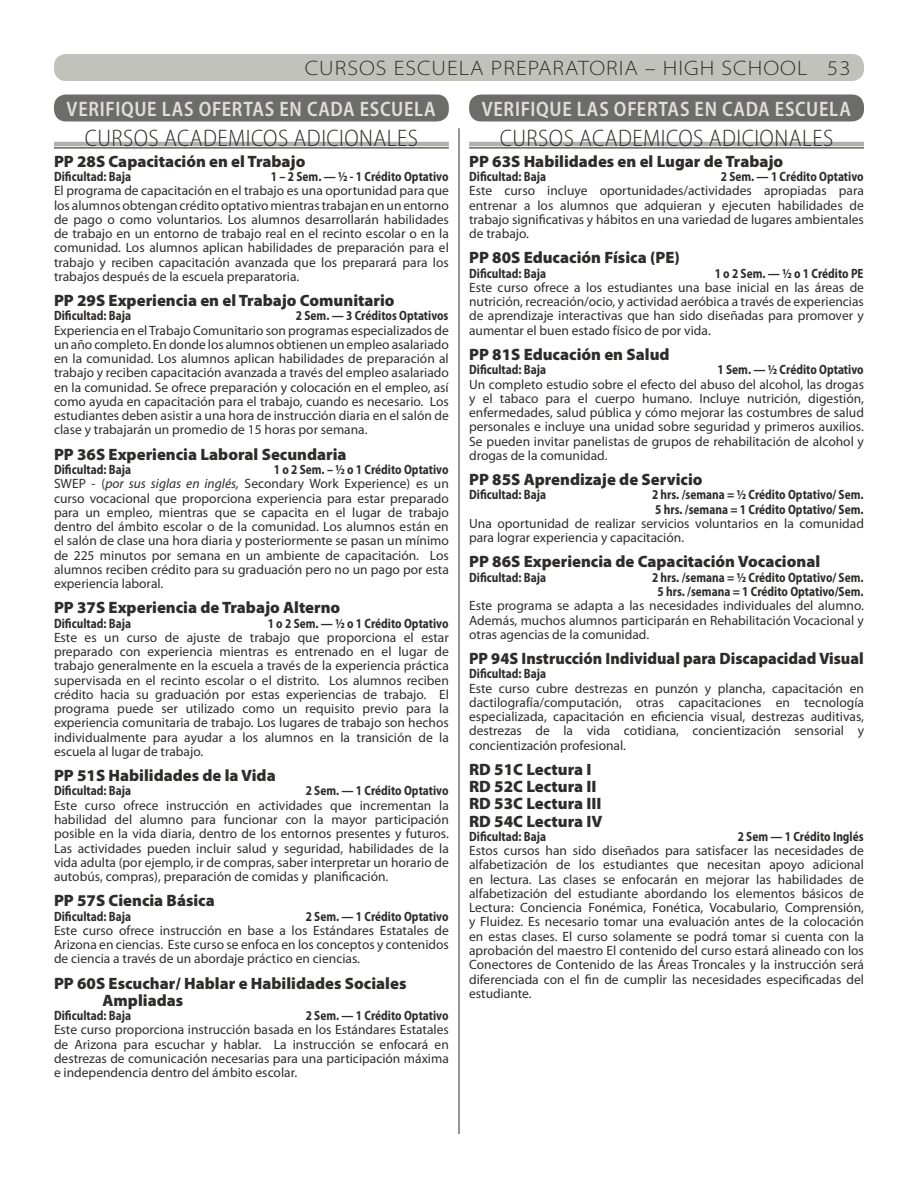
<style>
.page{position:relative;width:918px;height:1188px;background:#fff}
.page>*{position:absolute;margin:0;border:0;box-sizing:border-box;transform-origin:0 0}
.t1{font:300 semi-condensed 24px "Myriad Pro";letter-spacing:.02em;color:#2f2d2c}
.t2{font:600 semi-condensed 21px "Myriad Pro";letter-spacing:.035em;color:#e1dfd8;scale:.95 1}
.t3{font:300 semi-expanded 21px "Myriad Pro";letter-spacing:.05em;color:#2f2d2c}
.t4{font:900 16.5px/17.2px "Myriad Pro";color:#2f2d2c}
.t5{font:900 16.5px "Myriad Pro";color:#2f2d2c;scale:.96 1}
.t6{font:13.5px/14.2px "Myriad Pro";color:#2f2d2c;text-align:justify}
.t7{font:700 semi-condensed 13.5px/14.2px "Myriad Pro";color:#2f2d2c;scale:.9 1}
.s1{font-weight:700;font-stretch:semi-condensed}
.s2{font-style:italic}
</style>
<div class="page">
<div style="left:54px;top:94px;width:395px;height:28px;background:#6c6d6b;border-radius:12px"></div>
<div style="left:469px;top:94px;width:395px;height:28px;background:#6c6d6b;border-radius:12px"></div>
<div style="left:54px;top:54px;width:810px;height:27px;background:#c2c2bc;border-radius:12px"></div>
<hr style="left:54px;top:142px;width:395px;height:4px;background:#b0b0ac">
<hr style="left:54px;top:147px;width:395px;height:1px;background:#2f2d2c">
<hr style="left:469px;top:142px;width:395px;height:4px;background:#b0b0ac">
<hr style="left:469px;top:147px;width:395px;height:1px;background:#2f2d2c">
<hr style="left:459px;top:128px;width:1px;height:1006px;background:#2f2d2c">
<h2 class="t3" style="left:305px;top:57px;width:547px">CURSOS ESCUELA PREPARATORIA – HIGH SCHOOL 53</h2>
<h2 class="t2" style="left:67px;top:97px;width:390px">VERIFIQUE LAS OFERTAS EN CADA ESCUELA</h2>
<h2 class="t2" style="left:482px;top:97px;width:390px">VERIFIQUE LAS OFERTAS EN CADA ESCUELA</h2>
<h1 class="t1" style="left:85px;top:125px;width:335px">CURSOS ACADEMICOS ADICIONALES</h1>
<p class="t4" style="left:54px;top:153px;width:253px">PP 28S Capacitación en el Trabajo</p>
<p class="t7" style="left:54px;top:170px;width:87px">Dificultad: Baja</p>
<p class="t7" style="left:271px;top:170px;width:199px">1 – 2 Sem. — ½ - 1 Crédito Optativo</p>
<p class="t6" style="left:54px;top:183px;width:396px">El programa de capacitación en el trabajo es una oportunidad para que los alumnos obtengan crédito optativo mientras trabajan en un entorno de pago o como voluntarios. Los alumnos desarrollarán habilidades de trabajo en un entorno de trabajo real en el recinto escolar o en la comunidad. Los alumnos aplican habilidades de preparación para el trabajo y reciben capacitación avanzada que los preparará para los trabajos después de la escuela preparatoria.</p>
<p class="t4" style="left:54px;top:292px;width:342px">PP 29S Experiencia en el Trabajo Comunitario</p>
<p class="t7" style="left:54px;top:309px;width:87px">Dificultad: Baja</p>
<p class="t7" style="left:296px;top:309px;width:171px">2 Sem. — 3 Créditos Optativos</p>
<p class="t6" style="left:54px;top:323px;width:396px">Experiencia en el Trabajo Comunitario son programas especializados de un año completo. En donde los alumnos obtienen un empleo asalariado en la comunidad. Los alumnos aplican habilidades de preparación al trabajo y reciben capacitación avanzada a través del empleo asalariado en la comunidad. Se ofrece preparación y colocación en el empleo, así como ayuda en capacitación para el trabajo, cuando es necesario. Los estudiantes deben asistir a una hora de instrucción diaria en el salón de clase y trabajarán un promedio de 15 horas por semana.</p>
<p class="t4" style="left:54px;top:446px;width:294px">PP 36S Experiencia Laboral Secundaria</p>
<p class="t7" style="left:54px;top:463px;width:87px">Dificultad: Baja</p>
<p class="t6" style="left:54px;top:462px;width:396px;text-indent:220px"><span class="s1">1 o 2 Sem. – ½ o 1 Crédito Optativo </span>SWEP - (<span class="s2">por sus siglas en inglés,</span> Secondary Work Experience) es un curso vocacional que proporciona experiencia para estar preparado para un empleo, mientras que se capacita en el lugar de trabajo dentro del ámbito escolar o de la comunidad. Los alumnos están en el salón de clase una hora diaria y posteriormente se pasan un mínimo de 225 minutos por semana en un ambiente de capacitación. Los alumnos reciben crédito para su graduación pero no un pago por esta experiencia laboral.</p>
<p class="t4" style="left:54px;top:599px;width:288px">PP 37S Experiencia de Trabajo Alterno</p>
<p class="t7" style="left:54px;top:616px;width:87px">Dificultad: Baja</p>
<p class="t7" style="left:268px;top:616px;width:202px">1 o 2 Sem. — ½ o 1 Crédito Optativo</p>
<p class="t6" style="left:54px;top:630px;width:396px">Este es un curso de ajuste de trabajo que proporciona el estar preparado con experiencia mientras es entrenado en el lugar de trabajo generalmente en la escuela a través de la experiencia práctica supervisada en el recinto escolar o el distrito. Los alumnos reciben crédito hacia su graduación por estas experiencias de trabajo. El programa puede ser utilizado como un requisito previo para la experiencia comunitaria de trabajo. Los lugares de trabajo son hechos individualmente para ayudar a los alumnos en la transición de la escuela al lugar de trabajo.</p>
<p class="t4" style="left:54px;top:767px;width:223px">PP 51S Habilidades de la Vida</p>
<p class="t7" style="left:54px;top:784px;width:87px">Dificultad: Baja</p>
<p class="t7" style="left:306px;top:784px;width:160px">2 Sem. — 1 Crédito Optativo</p>
<p class="t6" style="left:54px;top:798px;width:396px">Este curso ofrece instrucción en actividades que incrementan la habilidad del alumno para funcionar con la mayor participación posible en la vida diaria, dentro de los entornos presentes y futuros.<br>Las actividades pueden incluir salud y seguridad, habilidades de la vida adulta (por ejemplo, ir de compras, saber interpretar un horario de autobús, compras), preparación de comidas y planificación.</p>
<p class="t4" style="left:54px;top:892px;width:162px">PP 57S Ciencia Básica</p>
<p class="t7" style="left:54px;top:909px;width:87px">Dificultad: Baja</p>
<p class="t7" style="left:306px;top:909px;width:160px">2 Sem. — 1 Crédito Optativo</p>
<p class="t6" style="left:54px;top:923px;width:396px">Este curso ofrece instrucción en base a los Estándares Estatales de Arizona en ciencias. Este curso se enfoca en los conceptos y contenidos de ciencia a través de un abordaje práctico en ciencias.</p>
<p class="t4" style="left:103px;top:975px;width:305px;text-indent:-49px">PP 60S Escuchar/ Hablar e Habilidades Sociales<br>Ampliadas</p>
<p class="t7" style="left:54px;top:1009px;width:87px">Dificultad: Baja</p>
<p class="t7" style="left:306px;top:1009px;width:160px">2 Sem. — 1 Crédito Optativo</p>
<p class="t6" style="left:54px;top:1023px;width:396px">Este curso proporciona instrucción basada en los Estándares Estatales de Arizona para escuchar y hablar. La instrucción se enfocará en destrezas de comunicación necesarias para una participación máxima e independencia dentro del ámbito escolar.</p>
<h1 class="t1" style="left:500px;top:125px;width:335px">CURSOS ACADEMICOS ADICIONALES</h1>
<p class="t4" style="left:469px;top:153px;width:316px">PP 63S Habilidades en el Lugar de Trabajo</p>
<p class="t7" style="left:469px;top:170px;width:87px">Dificultad: Baja</p>
<p class="t7" style="left:721px;top:170px;width:160px">2 Sem. — 1 Crédito Optativo</p>
<p class="t6" style="left:469px;top:183px;width:396px">Este curso incluye oportunidades/actividades apropiadas para entrenar a los alumnos que adquieran y ejecuten habilidades de trabajo significativas y hábitos en una variedad de lugares ambientales de trabajo.</p>
<p class="t4" style="left:469px;top:249px;width:212px">PP 80S Educación Física (PE)</p>
<p class="t7" style="left:469px;top:266px;width:87px">Dificultad: Baja</p>
<p class="t7" style="left:715px;top:266px;width:167px">1 o 2 Sem. — ½ o 1 Crédito PE</p>
<p class="t6" style="left:469px;top:280px;width:396px">Este curso ofrece a los estudiantes una base inicial en las áreas de nutrición, recreación/ocio, y actividad aeróbica a través de experiencias de aprendizaje interactivas que han sido diseñadas para promover y aumentar el buen estado físico de por vida.</p>
<p class="t4" style="left:469px;top:346px;width:202px">PP 81S Educación en Salud</p>
<p class="t7" style="left:469px;top:363px;width:87px">Dificultad: Baja</p>
<p class="t7" style="left:718px;top:363px;width:164px">1 Sem. — ½ Crédito Optativo</p>
<p class="t6" style="left:469px;top:377px;width:396px">Un completo estudio sobre el efecto del abuso del alcohol, las drogas y el tabaco para el cuerpo humano. Incluye nutrición, digestión, enfermedades, salud pública y cómo mejorar las costumbres de salud personales e incluye una unidad sobre seguridad y primeros auxilios.<br>Se pueden invitar panelistas de grupos de rehabilitación de alcohol y drogas de la comunidad.</p>
<p class="t4" style="left:469px;top:471px;width:235px">PP 85S Aprendizaje de Servicio</p>
<p class="t7" style="left:469px;top:488px;width:87px">Dificultad: Baja</p>
<p class="t7" style="left:652px;top:488px;width:237px">2 hrs. /semana = ½ Crédito Optativo/ Sem.<br>5 hrs. /semana = 1 Crédito Optativo/ Sem.</p>
<p class="t6" style="left:469px;top:516px;width:396px">Una oportunidad de realizar servicios voluntarios en la comunidad para lograr experiencia y capacitación.</p>
<p class="t4" style="left:469px;top:553px;width:353px">PP 86S Experiencia de Capacitación Vocacional</p>
<p class="t7" style="left:469px;top:570px;width:87px">Dificultad: Baja</p>
<p class="t7" style="left:652px;top:570px;width:237px;text-align:center">2 hrs. /semana = ½ Crédito Optativo/ Sem.<br>5 hrs. /semana = 1 Crédito Optativo/Sem.</p>
<p class="t6" style="left:469px;top:598px;width:396px">Este programa se adapta a las necesidades individuales del alumno.<br>Además, muchos alumnos participarán en Rehabilitación Vocacional y otras agencias de la comunidad.</p>
<p class="t5" style="left:469px;top:649px;width:413px">PP 94S Instrucción Individual para Discapacidad Visual</p>
<p class="t7" style="left:469px;top:667px;width:87px">Dificultad: Baja</p>
<p class="t6" style="left:469px;top:681px;width:396px">Este curso cubre destrezas en punzón y plancha, capacitación en dactilografía/computación, otras capacitaciones en tecnología especializada, capacitación en eficiencia visual, destrezas auditivas, destrezas de la vida cotidiana, concientización sensorial y concientización profesional.</p>
<p class="t4" style="left:469px;top:761px;width:135px">RD 51C Lectura I<br>RD 52C Lectura II<br>RD 53C Lectura III<br>RD 54C Lectura IV</p>
<p class="t7" style="left:469px;top:829px;width:87px">Dificultad: Baja</p>
<p class="t7" style="left:738px;top:829px;width:141px">2 Sem — 1 Crédito Inglés</p>
<p class="t6" style="left:469px;top:843px;width:396px">Estos cursos han sido diseñados para satisfacer las necesidades de alfabetización de los estudiantes que necesitan apoyo adicional en lectura. Las clases se enfocarán en mejorar las habilidades de alfabetización del estudiante abordando los elementos básicos de Lectura: Conciencia Fonémica, Fonética, Vocabulario, Comprensión, y Fluidez. Es necesario tomar una evaluación antes de la colocación en estas clases. El curso solamente se podrá tomar si cuenta con la aprobación del maestro El contenido del curso estará alineado con los Conectores de Contenido de las Áreas Troncales y la instrucción será diferenciada con el fin de cumplir las necesidades especificadas del estudiante.</p>
</div>
